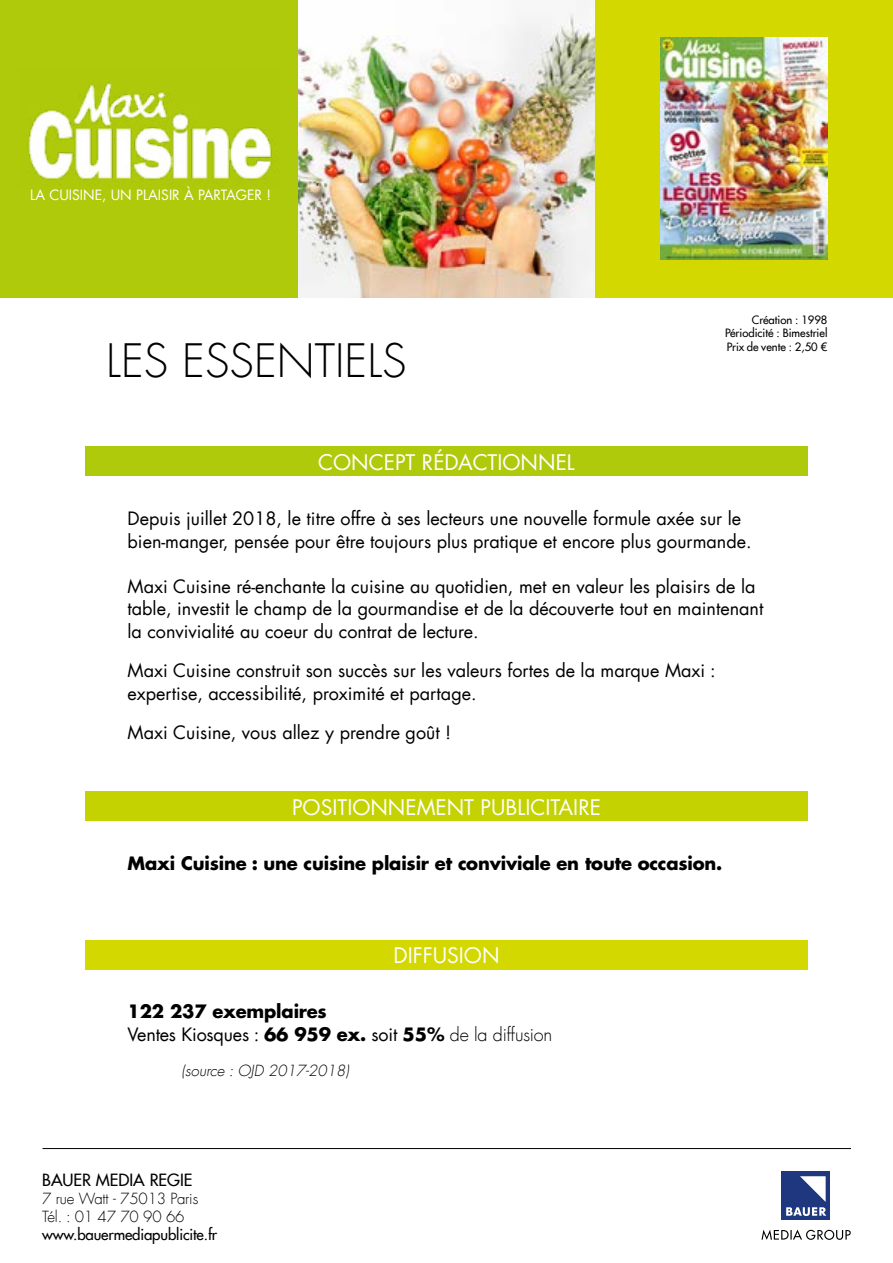
<style>
.page{position:relative;width:893px;height:1263px;background:#fff}
.page>*{position:absolute;margin:0;border:0;box-sizing:border-box;transform-origin:0 0}
.t1{font:300 45px "Futura Com";color:#000}
.t2{font:21px "Futura Com";color:#fff}
.t3{font:18px/22.5px "Futura Com";color:#000}
.t4{font:700 18px/22.5px "Futura Com";letter-spacing:-.01em;color:#000}
.t5{font:500 16.5px "Futura Com";color:#000}
.t6{font:300 15px/18px "Futura Com";letter-spacing:-.01em;color:#000}
.t7{font:500 15px "Futura Com";letter-spacing:-.01em;color:#000}
.t8{font:italic 300 15px "Futura Com";color:#000}
.t9{font:13.8px "Futura Com";color:#fff}
.t10{font:500 11.25px/13.5px "Futura Com";color:#000;text-align:justify}
.s1{font-weight:400}
.s2{font-weight:300}
</style>
<div class="page">
<img style="left:298px;top:12px;width:297px;height:286px">
<div style="left:0;top:0;width:298px;height:298px;background:#afca0b"></div>
<img style="left:28px;top:82px;width:244px;height:98px">
<div style="left:595px;top:0;width:298px;height:298px;background:#d3d800"></div>
<img style="left:661px;top:38px;width:166px;height:222px">
<svg style="left:761px;top:1229px;width:90px;height:11px"></svg>
<div style="left:781px;top:1171px;width:49px;height:49px;background:#1f377f"></div>
<svg style="left:786px;top:1176px;width:40px;height:40px"></svg>
<hr style="left:43px;top:1148px;width:808px;height:1px;background:#000">
<div style="left:85px;top:446px;width:723px;height:30px;background:#afca0b"></div>
<div style="left:85px;top:791px;width:723px;height:30px;background:#c3d200"></div>
<div style="left:85px;top:940px;width:723px;height:29px;background:#d3d800"></div>
<p class="t9" style="left:30px;top:185px;width:242px">LA CUISINE, UN PLAISIR À PARTAGER !</p>
<h1 class="t1" style="left:106px;top:331px;width:302px">LES ESSENTIELS</h1>
<p class="t2" style="left:318px;top:448px;width:258px">CONCEPT RÉDACTIONNEL</p>
<p class="t10" style="left:725px;top:312px;width:104px;text-indent:27px">Création : 1998<br>Périodicité : Bimestriel Prix de vente : 2,50 €</p>
<p class="t3" style="left:128px;top:507px;width:626px">Depuis juillet 2018, le titre offre à ses lecteurs une nouvelle formule axée sur le bien-manger, pensée pour être toujours plus pratique et encore plus gourmande.</p>
<p class="t3" style="left:128px;top:575px;width:637px">Maxi Cuisine ré-enchante la cuisine au quotidien, met en valeur les plaisirs de la table, investit le champ de la gourmandise et de la découverte tout en maintenant la convivialité au coeur du contrat de lecture.</p>
<p class="t3" style="left:128px;top:659px;width:590px">Maxi Cuisine construit son succès sur les valeurs fortes de la marque Maxi : expertise, accessibilité, proximité et partage.</p>
<p class="t3" style="left:128px;top:721px;width:325px">Maxi Cuisine, vous allez y prendre goût !</p>
<p class="t2" style="left:292px;top:792px;width:310px">POSITIONNEMENT PUBLICITAIRE</p>
<p class="t4" style="left:128px;top:851px;width:596px">Maxi Cuisine : une cuisine plaisir et conviviale en toute occasion.</p>
<p class="t2" style="left:393px;top:941px;width:108px">DIFFUSION</p>
<p class="t4" style="left:128px;top:1000px;width:426px">122 237 exemplaires<br><span class="s1">Ventes Kiosques :</span> 66 959 ex. <span class="s1">soit</span> 55% <span class="s2">de la diffusion</span></p>
<p class="t8" style="left:182px;top:1061px;width:169px">(source : OJD 2017-2018)</p>
<p class="t5" style="left:42px;top:1167px;width:152px">BAUER MEDIA REGIE</p>
<p class="t6" style="left:42px;top:1189px;width:158px">7 rue Watt - 75013 Paris<br>Tél. : 01 47 70 90 66</p>
<p class="t7" style="left:42px;top:1223px;width:176px">www.bauermediapublicite.fr</p>
</div>
